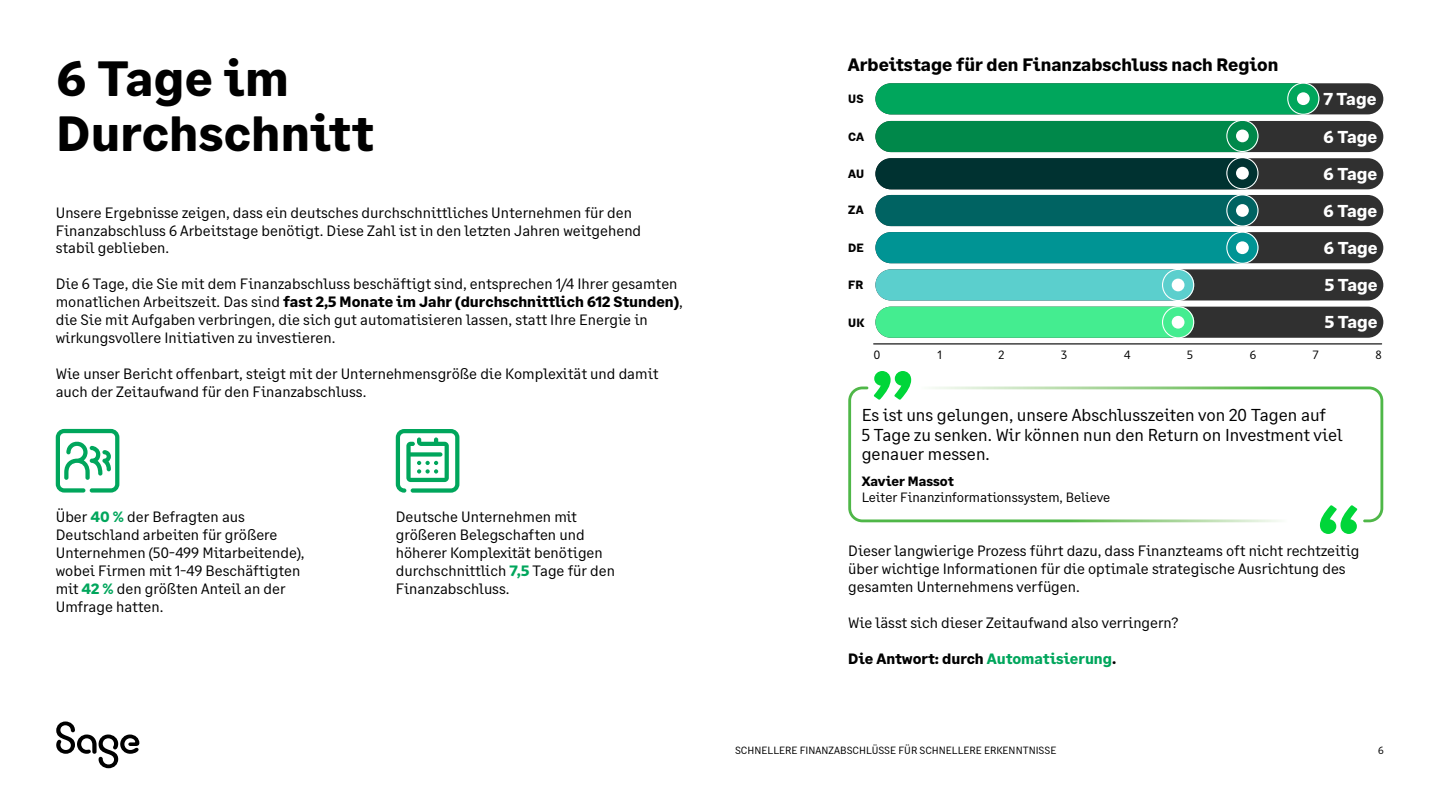
<style>
.page{position:relative;width:1440px;height:810px;background:#fff}
.page>*{position:absolute;margin:0;border:0;box-sizing:border-box;transform-origin:0 0}
.t1{font:700 49.5px/54.8px "Sage Text";letter-spacing:.005em;color:#000}
.t2{font:700 18px "Sage Text";color:#000}
.t3{font:17.25px/19.1px "Sage Text";color:#000}
.t4{font:700 17.25px "Sage Text";color:#fff}
.t5{font:15px/18px "Sage Text";color:#000}
.t6{font:700 15px "Sage Text";color:#000}
.t7{font:13.5px "Sage Text";color:#000}
.t8{font:700 13.5px "Sage Text";color:#000}
.t9{font:700 12px "Sage Text";letter-spacing:.005em;color:#000}
.t10{font:12px "Sage Text";color:#000}
.t11{font:10.5px "Sage Text";color:#000}
.s1{font-weight:700}
.s2{font-weight:700;color:#00a65c}
.s3{color:#00a65c}
</style>
<div class="page">
<div style="left:875px;top:83px;width:508px;height:31px;background:#303030;border-radius:16px"></div>
<div style="left:875px;top:83px;width:444px;height:31px;background:#00a65c;border-radius:16px"></div>
<div style="left:1287px;top:83px;width:32px;height:32px;border:1px solid #fff;border-radius:50%"></div>
<div style="left:1297px;top:92px;width:13px;height:13px;background:#fff;border-radius:50%"></div>
<div style="left:875px;top:121px;width:508px;height:31px;background:#303030;border-radius:16px"></div>
<div style="left:875px;top:121px;width:384px;height:31px;background:#00884a;border-radius:16px"></div>
<div style="left:1226px;top:120px;width:33px;height:32px;border:1px solid #fff;border-radius:50%"></div>
<div style="left:1236px;top:130px;width:13px;height:12px;background:#fff;border-radius:50%"></div>
<div style="left:875px;top:158px;width:508px;height:31px;background:#303030;border-radius:16px"></div>
<div style="left:875px;top:158px;width:384px;height:31px;background:#003231;border-radius:16px"></div>
<div style="left:1226px;top:157px;width:33px;height:32px;border:1px solid #fff;border-radius:50%"></div>
<div style="left:1236px;top:167px;width:13px;height:13px;background:#fff;border-radius:50%"></div>
<div style="left:875px;top:195px;width:508px;height:31px;background:#303030;border-radius:16px"></div>
<div style="left:875px;top:195px;width:384px;height:31px;background:#006362;border-radius:16px"></div>
<div style="left:1226px;top:194px;width:33px;height:33px;border:1px solid #fff;border-radius:50%"></div>
<div style="left:1236px;top:204px;width:13px;height:13px;background:#fff;border-radius:50%"></div>
<div style="left:875px;top:232px;width:508px;height:31px;background:#303030;border-radius:16px"></div>
<div style="left:875px;top:232px;width:384px;height:31px;background:#009494;border-radius:16px"></div>
<div style="left:1226px;top:232px;width:33px;height:32px;border:1px solid #fff;border-radius:50%"></div>
<div style="left:1236px;top:241px;width:13px;height:13px;background:#fff;border-radius:50%"></div>
<div style="left:875px;top:269px;width:508px;height:32px;background:#303030;border-radius:16px"></div>
<div style="left:875px;top:269px;width:319px;height:32px;background:#5bcfcd;border-radius:16px"></div>
<div style="left:1162px;top:269px;width:32px;height:32px;border:1px solid #fff;border-radius:50%"></div>
<div style="left:1172px;top:279px;width:13px;height:12px;background:#fff;border-radius:50%"></div>
<div style="left:875px;top:307px;width:508px;height:31px;background:#303030;border-radius:16px"></div>
<div style="left:875px;top:307px;width:319px;height:31px;background:#44ed90;border-radius:16px"></div>
<div style="left:1162px;top:306px;width:32px;height:32px;border:1px solid #fff;border-radius:50%"></div>
<div style="left:1172px;top:316px;width:13px;height:13px;background:#fff;border-radius:50%"></div>
<hr style="left:874px;top:343px;width:508px;height:1px;background:#000">
<svg style="left:848px;top:387px;width:70px;height:135px"></svg>
<svg style="left:874px;top:371px;width:37px;height:29px"></svg>
<svg style="left:1320px;top:522px;width:37px;height:12px"></svg>
<svg style="left:918px;top:387px;width:465px;height:135px"></svg>
<svg style="left:56px;top:429px;width:63px;height:64px"></svg>
<svg style="left:396px;top:429px;width:63px;height:64px"></svg>
<svg style="left:56px;top:722px;width:83px;height:46px"></svg>
<h1 class="t1" style="left:56px;top:52px;width:319px">6 Tage im<br>Durchschnitt</h1>
<p class="t2" style="left:848px;top:53px;width:432px">Arbeitstage für den Finanzabschluss nach Region</p>
<p class="t9" style="left:848px;top:91px;width:17px">US</p>
<p class="t4" style="left:1323px;top:88px;width:55px">7 Tage</p>
<p class="t9" style="left:848px;top:129px;width:18px">CA</p>
<p class="t4" style="left:1323px;top:126px;width:55px">6 Tage</p>
<p class="t9" style="left:848px;top:166px;width:17px">AU</p>
<p class="t4" style="left:1323px;top:163px;width:55px">6 Tage</p>
<p class="t9" style="left:848px;top:202px;width:17px">ZA</p>
<p class="t4" style="left:1324px;top:200px;width:55px">6 Tage</p>
<p class="t9" style="left:848px;top:240px;width:17px">DE</p>
<p class="t4" style="left:1324px;top:237px;width:55px">6 Tage</p>
<p class="t5" style="left:56px;top:204px;width:587px;line-height:17.8px">Unsere Ergebnisse zeigen, dass ein deutsches durchschnittliches Unternehmen für den<br>Finanzabschluss 6 Arbeitstage benötigt. Diese Zahl ist in den letzten Jahren weitgehend stabil geblieben.</p>
<p class="t5" style="left:56px;top:275px;width:629px">Die 6 Tage, die Sie mit dem Finanzabschluss beschäftigt sind, entsprechen 1/4 Ihrer gesamten monatlichen Arbeitszeit. Das sind <span class="s1">fast 2,5 Monate im Jahr (durchschnittlich 612 Stunden)</span>, die Sie mit Aufgaben verbringen, die sich gut automatisieren lassen, statt Ihre Energie in wirkungsvollere Initiativen zu investieren.</p>
<p class="t5" style="left:56px;top:365px;width:604px">Wie unser Bericht offenbart, steigt mit der Unternehmensgröße die Komplexität und damit auch der Zeitaufwand für den Finanzabschluss.</p>
<p class="t9" style="left:848px;top:278px;width:17px">FR</p>
<p class="t4" style="left:1325px;top:274px;width:55px">5 Tage</p>
<p class="t9" style="left:848px;top:315px;width:18px">UK</p>
<p class="t4" style="left:1325px;top:311px;width:55px">5 Tage</p>
<p class="t10" style="left:874px;top:348px;width:9px">0</p>
<p class="t10" style="left:937px;top:348px;width:6px">1</p>
<p class="t10" style="left:998px;top:348px;width:7px">2</p>
<p class="t10" style="left:1061px;top:348px;width:8px">3</p>
<p class="t10" style="left:1124px;top:348px;width:8px">4</p>
<p class="t10" style="left:1187px;top:348px;width:7px">5</p>
<p class="t10" style="left:1250px;top:348px;width:8px">6</p>
<p class="t10" style="left:1313px;top:348px;width:7px">7</p>
<p class="t10" style="left:1375px;top:348px;width:8px">8</p>
<p class="t5" style="left:56px;top:508px;width:250px">Über <span class="s2">40 %</span> der Befragten aus<br>Deutschland arbeiten für größere<br>Unternehmen (50-499 Mitarbeitende), wobei Firmen mit 1-49 Beschäftigten mit <span class="s2">42 %</span> den größten Anteil an der<br>Umfrage hatten.</p>
<p class="t5" style="left:396px;top:508px;width:221px">Deutsche Unternehmen mit größeren Belegschaften und höherer Komplexität benötigen durchschnittlich <span class="s2">7,5</span> Tage für den<br>Finanzabschluss.</p>
<p class="t3" style="left:862px;top:406px;width:482px">Es ist uns gelungen, unsere Abschlusszeiten von 20 Tagen auf<br>5 Tage zu senken. Wir können nun den Return on Investment viel genauer messen.</p>
<p class="t8" style="left:862px;top:473px;width:94px">Xavier Massot</p>
<p class="t7" style="left:862px;top:489px;width:250px">Leiter Finanzinformationssystem, Believe</p>
<p class="t5" style="left:848px;top:542px;width:513px">Dieser langwierige Prozess führt dazu, dass Finanzteams oft nicht rechtzeitig über wichtige Informationen für die optimale strategische Ausrichtung des gesamten Unternehmens verfügen.</p>
<p class="t5" style="left:848px;top:614px;width:332px">Wie lässt sich dieser Zeitaufwand also verringern?</p>
<p class="t6" style="left:848px;top:650px;width:269px">Die Antwort: durch <span class="s3">Automatisierung</span>.</p>
<p class="t11" style="left:735px;top:744px;width:323px">SCHNELLERE FINANZABSCHLÜSSE FÜR SCHNELLERE ERKENNTNISSE</p>
<p class="t11" style="left:1378px;top:744px;width:7px">6</p>
</div>
